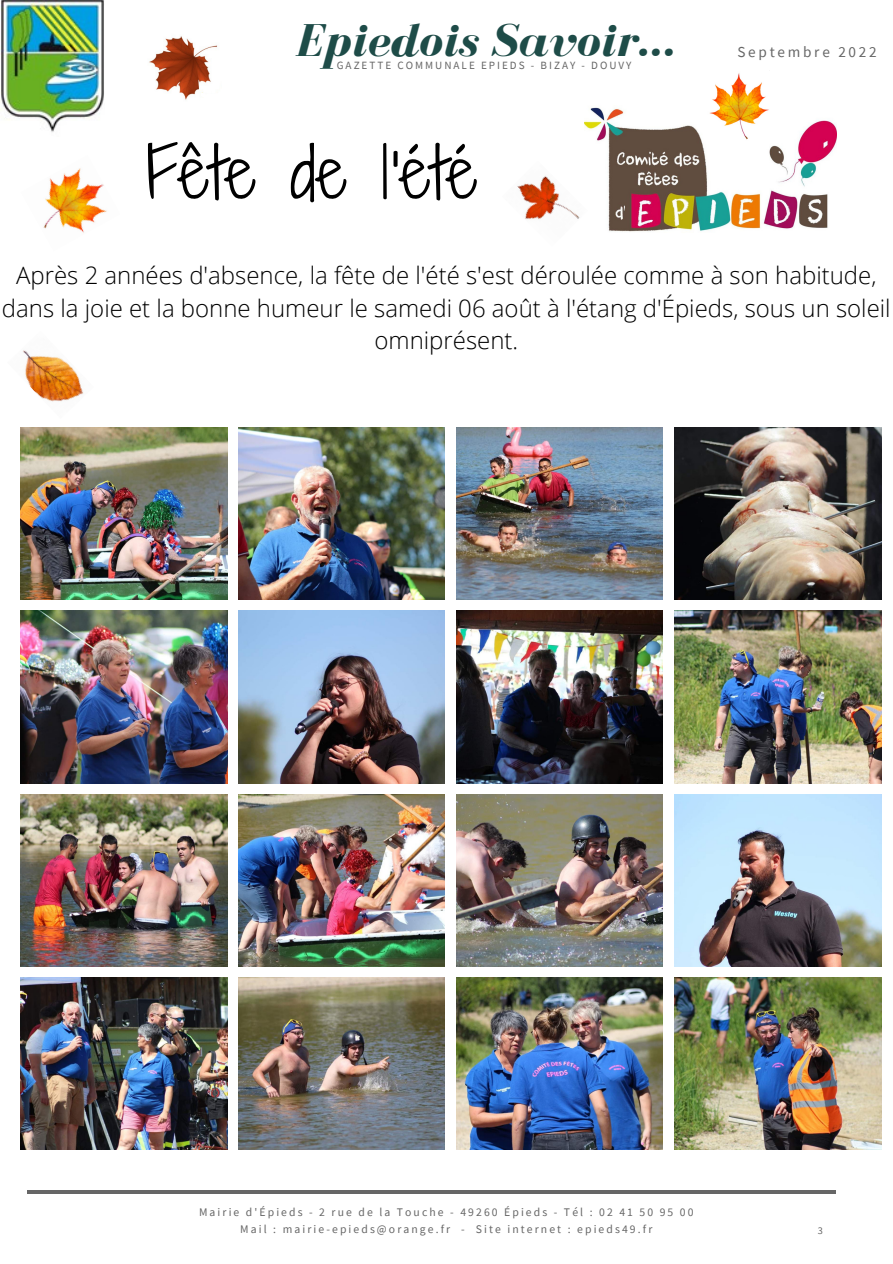
<style>
.page{position:relative;width:893px;height:1264px;background:#fff}
.page>*{position:absolute;margin:0;border:0;box-sizing:border-box;transform-origin:0 0}
.t1{font:67.5px "Shadows Into Light Two";color:#000}
.t2{font:italic 700 47.4px "Bodoni FLF";color:#1e4c48}
.t3{font:300 24px/32.5px "Open Sans";color:#000;text-align:center}
.t4{font:15.15px "Source Sans Pro";letter-spacing:.18em;color:#666}
.t5{font:11.7px/16.8px "Source Sans Pro";letter-spacing:.18em;color:#666;text-align:center}
.t6{font:11.1px "Source Sans Pro";letter-spacing:.18em;color:#666}
.t7{font:10.2px "Source Sans Pro";color:#666}
</style>
<div class="page">
<img style="left:239px;top:427px;width:206px;height:172px">
<img style="left:456px;top:427px;width:207px;height:172px">
<img style="left:21px;top:611px;width:207px;height:172px">
<img style="left:239px;top:611px;width:206px;height:172px">
<img style="left:674px;top:427px;width:207px;height:172px">
<img style="left:456px;top:611px;width:207px;height:172px">
<img style="left:674px;top:611px;width:207px;height:172px">
<img style="left:21px;top:794px;width:207px;height:172px">
<img style="left:239px;top:794px;width:206px;height:172px">
<img style="left:456px;top:794px;width:207px;height:172px">
<img style="left:674px;top:794px;width:207px;height:172px">
<img style="left:21px;top:977px;width:207px;height:172px">
<img style="left:239px;top:977px;width:206px;height:172px">
<img style="left:456px;top:977px;width:207px;height:172px">
<img style="left:674px;top:977px;width:207px;height:172px">
<img style="left:21px;top:427px;width:207px;height:172px">
<hr style="left:28px;top:1190px;width:808px;height:3px;background:#666">
<img style="left:0;top:0;width:104px;height:132px">
<img style="left:584px;top:107px;width:252px;height:125px">
<img style="left:705px;top:73px;width:64px;height:68px">
<img style="left:23px;top:350px;width:61px;height:52px">
<img style="left:149px;top:36px;width:69px;height:64px">
<img style="left:43px;top:168px;width:64px;height:65px">
<img style="left:517px;top:161px;width:71px;height:71px">
<h2 class="t2" style="left:295px;top:15px;width:381px">Epiedois Savoir...</h2>
<p class="t6" style="left:337px;top:58px;width:296px">GAZETTE COMMUNALE EPIEDS - BIZAY - DOUVY</p>
<h1 class="t1" style="left:146px;top:123px;width:333px">Fête de l'été</h1>
<p class="t4" style="left:737px;top:42px;width:141px">Septembre 2022</p>
<p class="t3" style="left:2px;top:258px;width:890px">Après 2 années d'absence, la fête de l'été s'est déroulée comme à son habitude, dans la joie et la bonne humeur le samedi 06 août à l'étang d'Épieds, sous un soleil omniprésent.</p>
<p class="t5" style="left:199px;top:1202px;width:496px">Mairie d'Épieds - 2 rue de la Touche - 49260 Épieds - Tél : 02 41 50 95 00<br>Mail : mairie-epieds@orange.fr - Site internet : epieds49.fr</p>
<p class="t7" style="left:817px;top:1223px;width:7px">3</p>
</div>
